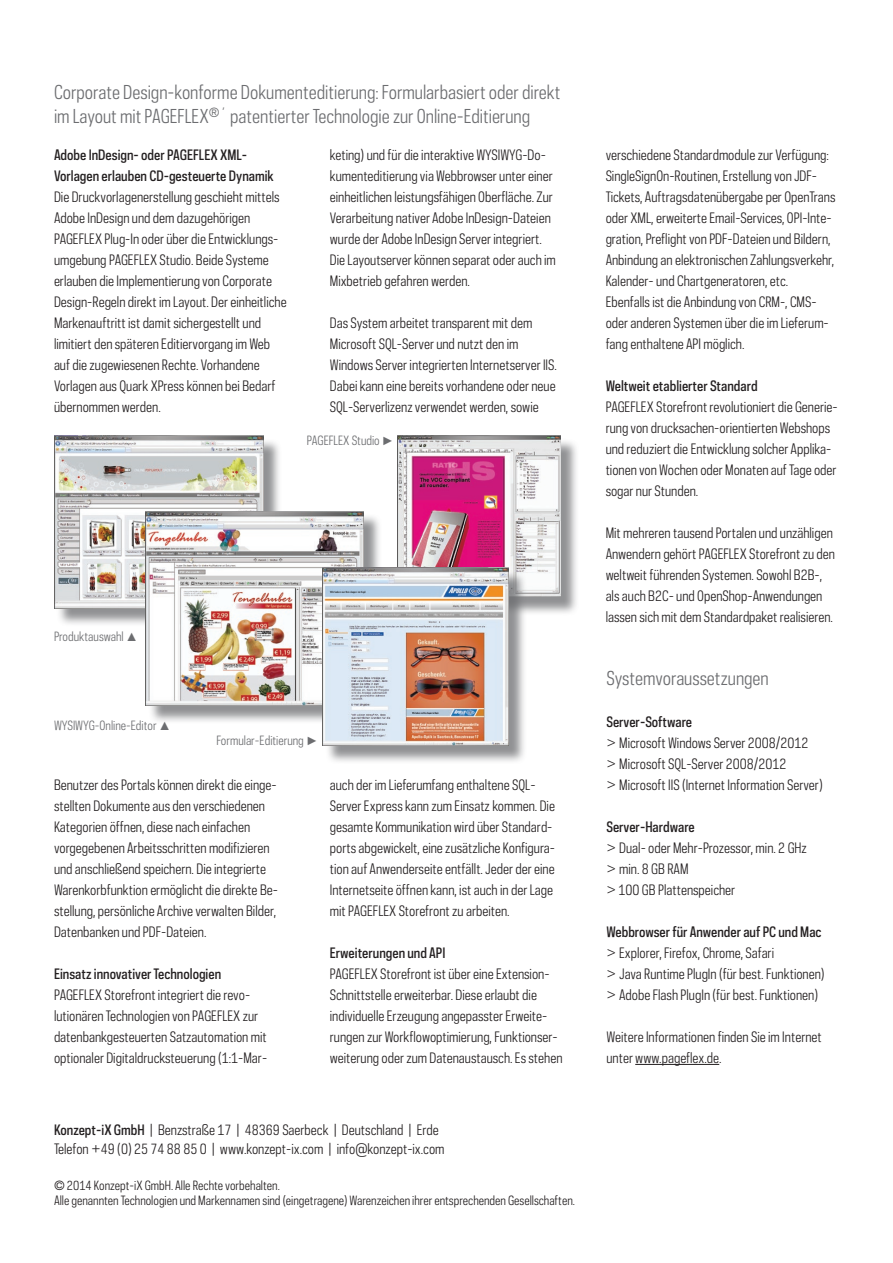
<style>
.page{position:relative;width:893px;height:1263px;background:#fff}
.page>*{position:absolute;margin:0;border:0;box-sizing:border-box;transform-origin:0 0}
.Headline_Sub{font:18px/24px "Polaris Cndnsd";color:#6c6d70}
.Bodytext{font:13.5px/21px "Polaris Cndnsd";color:#231f20}
.Bodytext_Tab{font:13.5px "Polaris Cndnsd";color:#231f20}
.Bodytext_Headline1{font:500 13.5px/21px "Polaris Cndnsd";color:#231f20}
.Bodytext_Tab-2{font:500 13.5px "Polaris Cndnsd";color:#231f20}
.Bodytext-2{font:12px "Polaris Cndnsd";color:#231f20}
.Bildbeschriftung{font:12px "Polaris Cndnsd";color:#6c6d70}
.s1{font-family:"Arial"}
.s2{font-weight:500}
</style>
<div class="page">
<div style="left:56px;top:438px;width:226px;height:189px;background:#6c6d70;opacity:.75"></div>
<img style="left:54px;top:436px;width:210px;height:173px">
<div style="left:148px;top:513px;width:235px;height:211px;background:#6c6d70;opacity:.75"></div>
<img style="left:146px;top:511px;width:218px;height:195px">
<div style="left:400px;top:438px;width:179px;height:177px;background:#6c6d70;opacity:.75"></div>
<img style="left:398px;top:436px;width:162px;height:161px">
<div style="left:325px;top:570px;width:202px;height:194px;background:#6c6d70;opacity:.75"></div>
<img style="left:323px;top:568px;width:186px;height:177px">
<hr style="left:635px;top:1064px;width:84px;height:1px;background:#231f20">
<p class="Headline_Sub" style="left:54px;top:78px;width:508px">Corporate Design-konforme Dokumenteditierung: Formularbasiert oder direkt im Layout mit PAGEFLEX<sup>®´</sup> patentierter Technologie zur Online-Editierung</p>
<p class="Bodytext_Headline1" style="left:54px;top:142px;width:221px">Adobe InDesign- oder PAGEFLEX XML-<br>Vorlagen erlauben CD-gesteuerte Dynamik</p>
<p class="Bodytext" style="left:54px;top:184px;width:234px">Die Druckvorlagenerstellung geschieht mittels Adobe InDesign und dem dazugehörigen PAGEFLEX Plug-In oder über die Entwicklungs&shy;umgebung PAGEFLEX Studio. Beide Systeme erlauben die Implementierung von Corporate Design-Regeln direkt im Layout. Der einheitliche Markenauftritt ist damit sichergestellt und limitiert den späteren Editiervorgang im Web auf die zugewiesenen Rechte. Vorhandene Vorlagen aus Quark XPress können bei Bedarf übernommen werden.</p>
<p class="Bodytext" style="left:330px;top:142px;width:228px">keting) und für die interaktive WYSIWYG-Do&shy;kumenteditierung via Webbrowser unter einer einheitlichen leistungsfähigen Oberfläche. Zur Verarbeitung nativer Adobe InDesign-Dateien wurde der Adobe InDesign Server integriert.<br>Die Layoutserver können separat oder auch im Mixbetrieb gefahren werden.</p>
<p class="Bodytext" style="left:330px;top:310px;width:229px">Das System arbeitet transparent mit dem Microsoft SQL-Server und nutzt den im Windows Server integrierten Internetserver IIS.<br>Dabei kann eine bereits vorhandene oder neue SQL-Serverlizenz verwendet werden, sowie</p>
<p class="Bildbeschriftung" style="left:307px;top:430px;width:88px">PAGEFLEX Studio <span class="s1">►</span></p>
<p class="Bildbeschriftung" style="left:54px;top:626px;width:85px">Produktauswahl <span class="s1">▲</span></p>
<p class="Bildbeschriftung" style="left:54px;top:715px;width:118px">WYSIWYG-Online-Editor <span class="s1">▲</span></p>
<p class="Bildbeschriftung" style="left:216px;top:730px;width:103px">Formular-Editierung <span class="s1">►</span></p>
<p class="Bodytext" style="left:54px;top:772px;width:226px">Benutzer des Portals können direkt die einge&shy;stellten Dokumente aus den verschiedenen Kategorien öffnen, diese nach einfachen vorgegebenen Arbeitsschritten modifizieren und anschließend speichern. Die integrierte Warenkorbfunktion ermöglicht die direkte Be&shy;stellung, persönliche Archive verwalten Bilder, Datenbanken und PDF-Dateien.</p>
<p class="Bodytext_Headline1" style="left:54px;top:961px;width:169px">Einsatz innovativer Technologien</p>
<p class="Bodytext" style="left:54px;top:982px;width:215px">PAGEFLEX Storefront integriert die revo&shy;lutionären Technologien von PAGEFLEX zur datenbankgesteuerten Satzautomation mit optionaler Digitaldrucksteuerung (1:1-Mar-</p>
<p class="Bodytext" style="left:330px;top:772px;width:227px">auch der im Lieferumfang enthaltene SQL-Server Express kann zum Einsatz kommen. Die gesamte Kommunikation wird über Standard&shy;ports abgewickelt, eine zusätzliche Konfigura&shy;tion auf Anwenderseite entfällt. Jeder der eine Internetseite öffnen kann, ist auch in der Lage mit PAGEFLEX Storefront zu arbeiten.</p>
<p class="Bodytext_Headline1" style="left:330px;top:940px;width:117px">Erweiterungen und API</p>
<p class="Bodytext" style="left:330px;top:961px;width:234px">PAGEFLEX Storefront ist über eine Extension-Schnittstelle erweiterbar. Diese erlaubt die individuelle Erzeugung angepasster Erweite&shy;rungen zur Workflowoptimierung, Funktionser&shy;weiterung oder zum Datenaustausch. Es stehen</p>
<p class="Bodytext" style="left:54px;top:1117px;width:386px"><span class="s2">Konzept-iX GmbH</span> | Benzstraße 17 | 48369 Saerbeck | Deutschland | Erde</p>
<p class="Bodytext" style="left:54px;top:1137px;width:392px">Telefon +49 (0) 25 74 88 85 0 | www.konzept-ix.com | info@konzept-ix.com</p>
<p class="Bodytext-2" style="left:54px;top:1175px;width:227px">© 2014 Konzept-iX GmbH. Alle Rechte vorbehalten.</p>
<p class="Bodytext-2" style="left:54px;top:1190px;width:522px">Alle genannten Technologien und Markennamen sind (eingetragene) Warenzeichen ihrer entsprechenden Gesellschaften.</p>
<p class="Bodytext" style="left:606px;top:142px;width:231px">verschiedene Standardmodule zur Verfügung:<br>SingleSignOn-Routinen, Erstellung von JDF-Tickets, Auftragsdatenübergabe per OpenTrans oder XML, erweiterte Email-Services, OPI-Inte&shy;gration, Preflight von PDF-Dateien und Bildern, Anbindung an elektronischen Zahlungsverkehr, Kalender- und Chartgeneratoren, etc.</p>
<p class="Bodytext" style="left:606px;top:289px;width:225px">Ebenfalls ist die Anbindung von CRM-, CMS&shy;oder anderen Systemen über die im Lieferum&shy;fang enthaltene API möglich.</p>
<p class="Bodytext_Headline1" style="left:606px;top:373px;width:154px">Weltweit etablierter Standard</p>
<p class="Bodytext" style="left:606px;top:394px;width:234px">PAGEFLEX Storefront revolutioniert die Generie&shy;rung von drucksachen-orientierten Webshops und reduziert die Entwicklung solcher Applika&shy;tionen von Wochen oder Monaten auf Tage oder sogar nur Stunden.</p>
<p class="Bodytext" style="left:606px;top:520px;width:231px">Mit mehreren tausend Portalen und unzähligen Anwendern gehört PAGEFLEX Storefront zu den weltweit führenden Systemen. Sowohl B2B-, als auch B2C- und OpenShop-Anwendungen lassen sich mit dem Standardpaket realisieren.</p>
<p class="Headline_Sub" style="left:606px;top:664px;width:164px">Systemvoraussetzungen</p>
<p class="Bodytext_Tab-2" style="left:606px;top:710px;width:87px">Server-Software</p>
<p class="Bodytext_Tab" style="left:606px;top:731px;width:204px">&gt; Microsoft Windows Server 2008/2012</p>
<p class="Bodytext_Tab" style="left:606px;top:752px;width:182px">&gt; Microsoft SQL-Server 2008/2012</p>
<p class="Bodytext_Tab" style="left:606px;top:773px;width:218px">&gt; Microsoft IIS (Internet Information Server)</p>
<p class="Bodytext_Tab-2" style="left:606px;top:815px;width:90px">Server-Hardware</p>
<p class="Bodytext_Tab" style="left:606px;top:836px;width:202px">&gt; Dual- oder Mehr-Prozessor, min. 2 GHz</p>
<p class="Bodytext_Tab" style="left:606px;top:857px;width:84px">&gt; min. 8 GB RAM</p>
<p class="Bodytext_Tab" style="left:606px;top:878px;width:130px">&gt; 100 GB Plattenspeicher</p>
<p class="Bodytext_Tab-2" style="left:606px;top:920px;width:217px">Webbrowser für Anwender auf PC und Mac</p>
<p class="Bodytext_Tab" style="left:606px;top:941px;width:169px">&gt; Explorer, Firefox, Chrome, Safari</p>
<p class="Bodytext_Tab" style="left:606px;top:962px;width:220px">&gt; Java Runtime PlugIn (für best. Funktionen)</p>
<p class="Bodytext_Tab" style="left:606px;top:983px;width:213px">&gt; Adobe Flash PlugIn (für best. Funktionen)</p>
<p class="Bodytext" style="left:606px;top:1025px;width:217px">Weitere Informationen finden Sie im Internet unter www.pageflex.de.</p>
</div>
